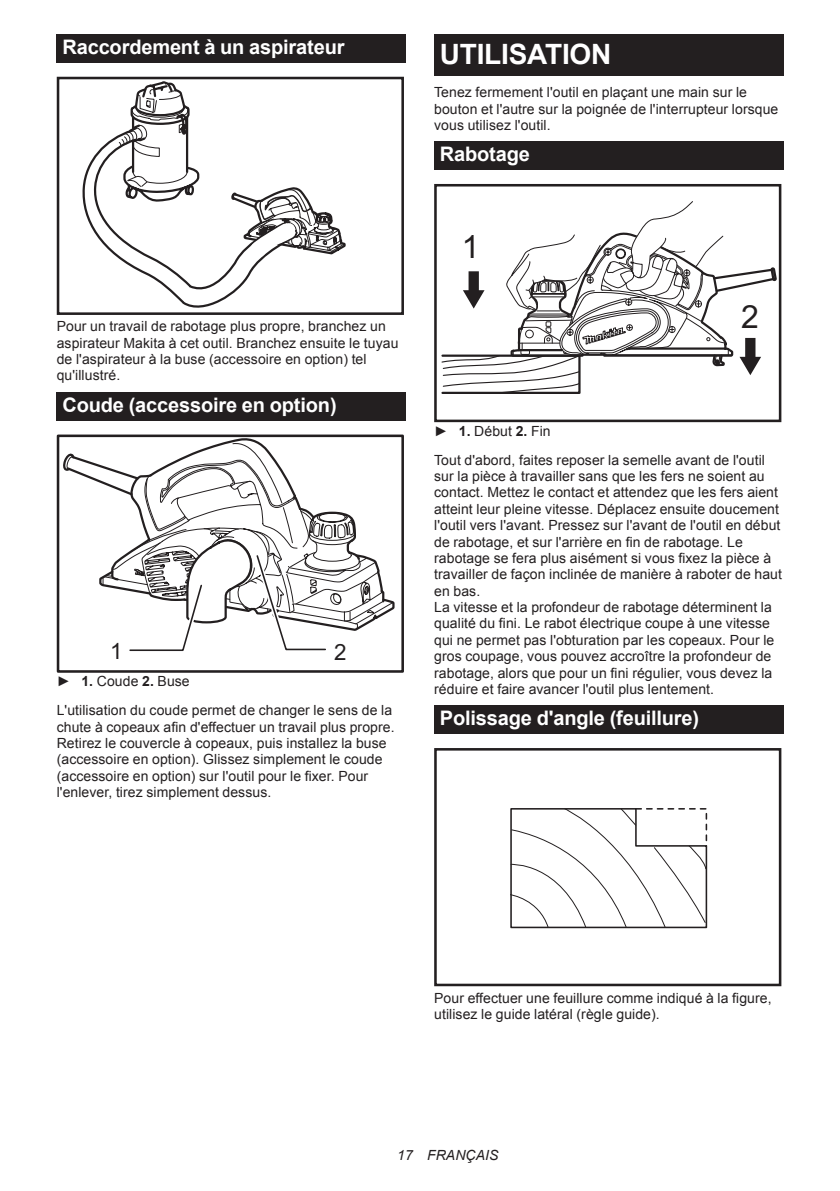
<style>
.page{position:relative;width:840px;height:1191px;background:#fff}
.page>*{position:absolute;margin:0;border:0;box-sizing:border-box;transform-origin:0 0}
.t1{font:32px "Arial";color:#231f20}
.t2{font:700 28px "Arial";letter-spacing:-.01em;color:#fff}
.t3{font:22.4px "Arial";color:#231f20}
.t4{font:700 20px "Arial";letter-spacing:-.01em;color:#fff}
.t5{font:14px/16.4px "Arial";letter-spacing:.005em;color:#231f20}
.t6{font:italic 14px "Arial";letter-spacing:.005em;color:#231f20}
.s1{font-weight:700}
</style>
<div class="page">
<div style="left:57px;top:34px;width:348px;height:29px;background:#231f20"></div>
<svg style="left:82px;top:81px;width:264px;height:227px"></svg>
<div style="left:57px;top:77px;width:347px;height:238px;border:3px solid #231f20"></div>
<div style="left:57px;top:392px;width:348px;height:28px;background:#231f20"></div>
<div style="left:57px;top:434px;width:347px;height:239px;border:3px solid #231f20"></div>
<svg style="left:61px;top:437px;width:335px;height:214px"></svg>
<div style="left:434px;top:34px;width:348px;height:41px;background:#231f20"></div>
<div style="left:434px;top:141px;width:348px;height:29px;background:#231f20"></div>
<svg style="left:441px;top:201px;width:336px;height:193px"></svg>
<div style="left:434px;top:184px;width:347px;height:238px;border:3px solid #231f20"></div>
<div style="left:434px;top:705px;width:348px;height:29px;background:#231f20"></div>
<svg style="left:510px;top:808px;width:197px;height:121px"></svg>
<div style="left:434px;top:748px;width:347px;height:238px;border:3px solid #231f20"></div>
<h3 class="t4" style="left:62px;top:34px;width:283px">Raccordement à un aspirateur</h3>
<p class="t5" style="left:57px;top:318px;width:343px">Pour un travail de rabotage plus propre, branchez un aspirateur Makita à cet outil. Branchez ensuite le tuyau de l'aspirateur à la buse (accessoire en option) tel qu'illustré.</p>
<h3 class="t4" style="left:62px;top:391px;width:275px">Coude (accessoire en option)</h3>
<h3 class="t3" style="left:110px;top:636px;width:14px">1</h3>
<h3 class="t3" style="left:334px;top:637px;width:14px">2</h3>
<p class="t5" style="left:57px;top:667px;width:337px;line-height:28.8px">► <span class="s1">1.</span> Coude <span class="s1">2.</span> Buse<br>L'utilisation du coude permet de changer le sens de la</p>
<p class="t5" style="left:57px;top:718px;width:339px">chute à copeaux afin d'effectuer un travail plus propre.<br>Retirez le couvercle à copeaux, puis installez la buse (accessoire en option). Glissez simplement le coude (accessoire en option) sur l'outil pour le fixer. Pour l'enlever, tirez simplement dessus.</p>
<h2 class="t2" style="left:439px;top:35px;width:173px">UTILISATION</h2>
<p class="t5" style="left:434px;top:84px;width:345px">Tenez fermement l'outil en plaçant une main sur le bouton et l'autre sur la poignée de l'interrupteur lorsque vous utilisez l'outil.</p>
<h3 class="t4" style="left:439px;top:141px;width:91px">Rabotage</h3>
<h1 class="t1" style="left:461px;top:225px;width:19px">1</h1>
<h1 class="t1" style="left:740px;top:296px;width:19px">2</h1>
<p class="t5" style="left:434px;top:416px;width:332px;line-height:28.8px">► <span class="s1">1.</span> Début <span class="s1">2.</span> Fin<br>Tout d'abord, faites reposer la semelle avant de l'outil</p>
<p class="t5" style="left:434px;top:468px;width:349px">sur la pièce à travailler sans que les fers ne soient au contact. Mettez le contact et attendez que les fers aient atteint leur pleine vitesse. Déplacez ensuite doucement l'outil vers l'avant. Pressez sur l'avant de l'outil en début de rabotage, et sur l'arrière en fin de rabotage. Le rabotage se fera plus aisément si vous fixez la pièce à travailler de façon inclinée de manière à raboter de haut en bas.<br>La vitesse et la profondeur de rabotage déterminent la qualité du fini. Le rabot électrique coupe à une vitesse qui ne permet pas l'obturation par les copeaux. Pour le gros coupage, vous pouvez accroître la profondeur de rabotage, alors que pour un fini régulier, vous devez la réduire et faire avancer l'outil plus lentement.</p>
<h3 class="t4" style="left:439px;top:705px;width:261px">Polissage d'angle (feuillure)</h3>
<p class="t5" style="left:434px;top:989px;width:339px">Pour effectuer une feuillure comme indiqué à la figure, utilisez le guide latéral (règle guide).</p>
<p class="t6" style="left:397px;top:1146px;width:103px">17 FRANÇAIS</p>
</div>
